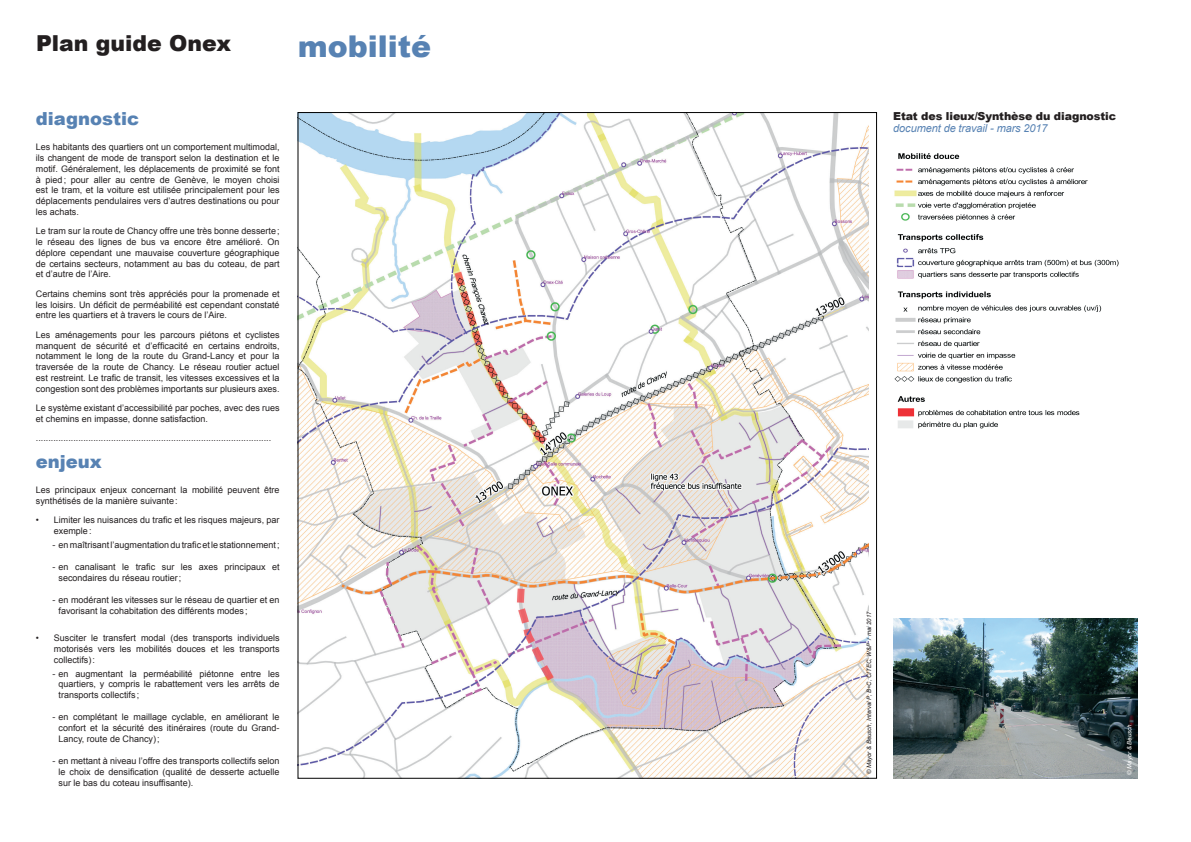
<style>
.page{position:relative;width:1191px;height:842px;background:#fff}
.page>*{position:absolute;margin:0;border:0;box-sizing:border-box;transform-origin:0 0}
.t1{font:900 30px "Arial";color:#5782b3}
.t2{font:900 22px "Arial";color:#231f20}
.t3{font:900 18px "Arial";color:#5782b3}
.t4{font:900 11px "Arial";letter-spacing:-.01em;color:#231f20}
.t5{font:italic 11px "Arial";letter-spacing:-.01em;color:#5782b3}
.t6{font:9px/10.8px "Arial";color:#231f20;text-align:justify}
.t7{font:italic 6px "Arial";color:#231f20}
.t8{font:italic 6px "Arial";color:#fff}
</style>
<div class="page">
<img style="left:894px;top:153px;width:225px;height:276px">
<img style="left:300px;top:114px;width:568px;height:662px">
<img style="left:893px;top:618px;width:244px;height:161px">
<img style="left:897px;top:406px;width:17px;height:13px">
<hr style="left:893px;top:406px;width:4px;height:13px;background:#fff">
<h2 class="t2" style="left:36px;top:28px;width:197px">Plan guide Onex</h2>
<h1 class="t1" style="left:298px;top:25px;width:135px">mobilité</h1>
<h3 class="t3" style="left:36px;top:106px;width:105px">diagnostic</h3>
<p class="t6" style="left:36px;top:142px;width:245px">Les habitants des quartiers ont un comportement multimodal, ils changent de mode de transport selon la destination et le motif. Généralement, les déplacements de proximité se font à pied; pour aller au centre de Genève, le moyen choisi est le tram, et la voiture est utilisée principalement pour les déplacements pendulaires vers d’autres destinations ou pour les achats.</p>
<p class="t6" style="left:36px;top:226px;width:245px">Le tram sur la route de Chancy offre une très bonne desserte; le réseau des lignes de bus va encore être amélioré. On déplore cependant une mauvaise couverture géographique de certains secteurs, notamment au bas du coteau, de part et d’autre de l’Aire.</p>
<p class="t6" style="left:36px;top:288px;width:245px">Certains chemins sont très appréciés pour la promenade et les loisirs. Un déficit de perméabilité est cependant constaté entre les quartiers et à travers le cours de l’Aire.</p>
<p class="t6" style="left:36px;top:329px;width:245px">Les aménagements pour les parcours piétons et cyclistes manquent de sécurité et d’efficacité en certains endroits, notamment le long de la route du Grand-Lancy et pour la traversée de la route de Chancy. Le réseau routier actuel est restreint. Le trafic de transit, les vitesses excessives et la congestion sont des problèmes importants sur plusieurs axes.</p>
<p class="t6" style="left:36px;top:403px;width:245px">Le système existant d’accessibilité par poches, avec des rues et chemins en impasse, donne satisfaction.</p>
<p class="t6" style="left:36px;top:433px;width:237px">..............................................................................................</p>
<h3 class="t3" style="left:36px;top:449px;width:68px">enjeux</h3>
<p class="t6" style="left:36px;top:485px;width:245px">Les principaux enjeux concernant la mobilité peuvent être synthétisés de la manière suivante:</p>
<p class="t6" style="left:54px;top:515px;width:227px;text-indent:-18px">• Limiter les nuisances du trafic et les risques majeurs, par exemple:</p>
<p class="t6" style="left:53px;top:539px;width:228px">- en maîtrisant l’augmentation du trafic et le stationnement;</p>
<p class="t6" style="left:59px;top:561px;width:222px;text-indent:-6px">- en canalisant le trafic sur les axes principaux et secondaires du réseau routier;</p>
<p class="t6" style="left:59px;top:594px;width:222px;text-indent:-6px">- en modérant les vitesses sur le réseau de quartier et en favorisant la cohabitation des différents modes;</p>
<p class="t6" style="left:54px;top:633px;width:227px;text-indent:-18px">• Susciter le transfert modal (des transports individuels motorisés vers les mobilités douces et les transports collectifs):</p>
<p class="t6" style="left:59px;top:668px;width:222px;text-indent:-6px">- en augmentant la perméabilité piétonne entre les quartiers, y compris le rabattement vers les arrêts de transports collectifs;</p>
<p class="t6" style="left:59px;top:712px;width:222px;text-indent:-6px">- en complétant le maillage cyclable, en améliorant le confort et la sécurité des itinéraires (route du Grand-Lancy, route de Chancy);</p>
<p class="t6" style="left:59px;top:756px;width:222px;text-indent:-6px">- en mettant à niveau l’offre des transports collectifs selon le choix de densification (qualité de desserte actuelle sur le bas du coteau insuffisante).</p>
<p class="t4" style="left:893px;top:108px;width:224px">Etat des lieux/Synthèse du diagnostic</p>
<p class="t5" style="left:893px;top:121px;width:156px">document de travail - mars 2017</p>
<p class="t7" style="left:865px;top:774px;width:164px;rotate:-90deg">© Mayor &amp; Beusch, Interval P, B+C, CITEC, W&amp;P / mai 2017</p>
<p class="t8" style="left:1125px;top:775px;width:51px;rotate:-90deg">© Mayor &amp; Beusch</p>
</div>
